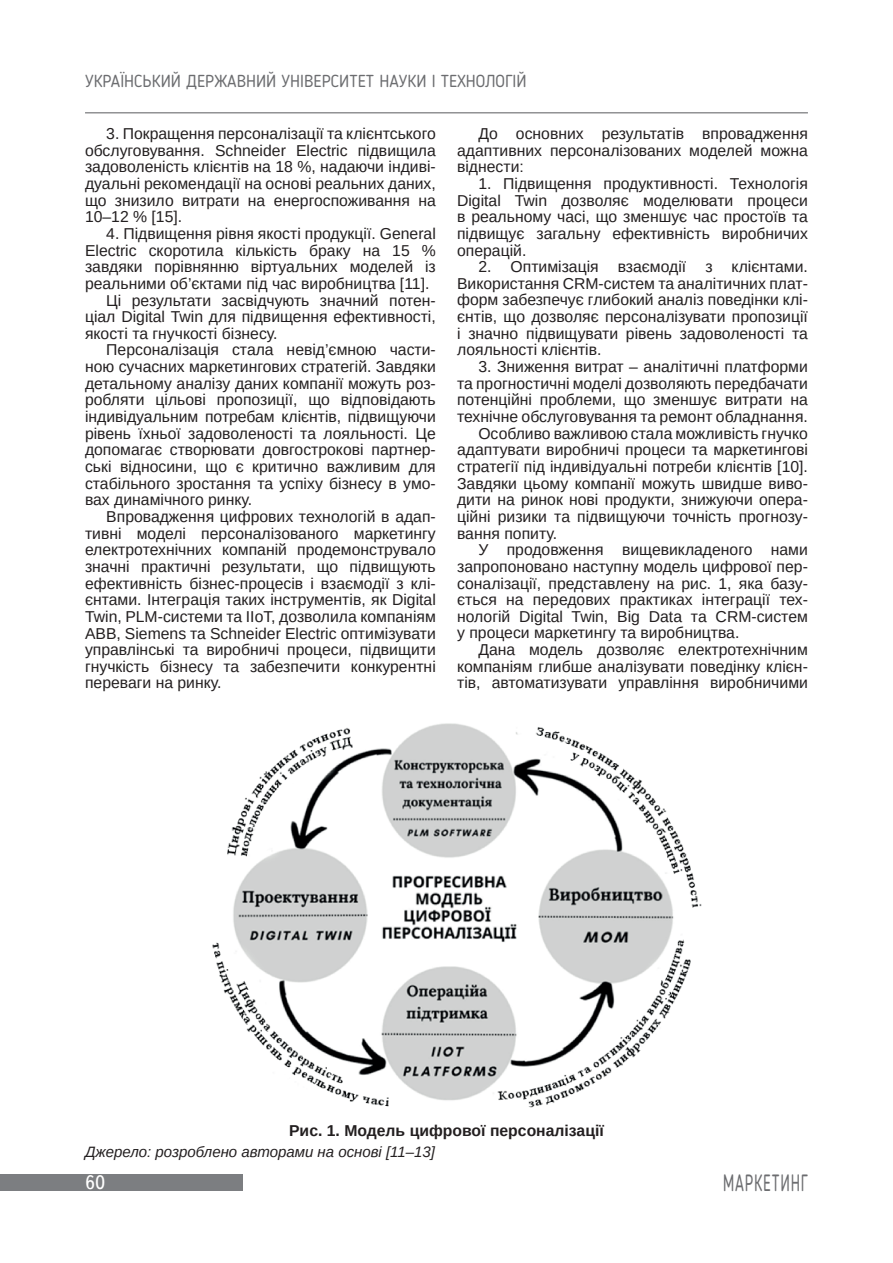
<style>
.page{position:relative;width:893px;height:1263px;background:#fff}
.page>*{position:absolute;margin:0;border:0;box-sizing:border-box;transform-origin:0 0}
.t1{font:23.4px "Blogger Sans";letter-spacing:.05em;color:#6c6d70;scale:.69 1}
.t2{font:19.5px "Text Book C";color:#fff}
.t3{font:17.25px "Blogger Sans";color:#6c6d70}
.t4{font:15.75px/16.6px "Arimo";color:#231f20;text-align:justify}
.t5{font:700 15.75px "Arimo";color:#231f20}
.t6{font:italic 15px "Arimo";color:#231f20}
</style>
<div class="page">
<hr style="left:85px;top:112px;width:723px;height:1px;background:#6c6d70">
<div style="left:0;top:1173px;width:242px;height:17px;background:#7c7e81"></div>
<img style="left:212px;top:723px;width:490px;height:385px">
<p class="t3" style="left:85px;top:70px;width:443px">УКРАЇНСЬКИЙ ДЕРЖАВНИЙ УНІВЕРСИТЕТ НАУКИ І ТЕХНОЛОГІЙ</p>
<p class="t4" style="left:85px;top:125px;width:352px;text-indent:21px">3. Покращення персоналізації та клієнтського обслуговування. Schneider Electric підвищила задоволеність клієнтів на 18 %, надаючи індиві&shy;дуальні рекомендації на основі реальних даних, що знизило витрати на енергоспоживання на 10–12 % [15].</p>
<p class="t4" style="left:106px;top:225px;width:331px">4. Підвищення рівня якості продукції. General</p>
<p class="t4" style="left:85px;top:242px;width:352px">Electric скоротила кількість браку на 15 %</p>
<p class="t4" style="left:85px;top:259px;width:352px">завдяки порівнянню віртуальних моделей із</p>
<p class="t4" style="left:85px;top:275px;width:346px">реальними об’єктами під час виробництва [11].</p>
<p class="t4" style="left:106px;top:292px;width:331px">Ці результати засвідчують значний потен-</p>
<p class="t4" style="left:85px;top:308px;width:352px">ціал Digital Twin для підвищення ефективності,</p>
<p class="t4" style="left:85px;top:325px;width:194px">якості та гнучкості бізнесу.</p>
<p class="t4" style="left:106px;top:342px;width:331px">Персоналізація стала невід’ємною части-</p>
<p class="t4" style="left:85px;top:358px;width:352px">ною сучасних маркетингових стратегій. Завдяки</p>
<p class="t4" style="left:85px;top:375px;width:352px">детальному аналізу даних компанії можуть роз-</p>
<p class="t4" style="left:85px;top:392px;width:352px">робляти цільові пропозиції, що відповідають</p>
<p class="t4" style="left:85px;top:408px;width:352px">індивідуальним потребам клієнтів, підвищуючи</p>
<p class="t4" style="left:85px;top:425px;width:352px">рівень їхньої задоволеності та лояльності. Це</p>
<p class="t4" style="left:85px;top:442px;width:352px">допомагає створювати довгострокові партнер-</p>
<p class="t4" style="left:85px;top:458px;width:352px">ські відносини, що є критично важливим для</p>
<p class="t4" style="left:85px;top:475px;width:352px">стабільного зростання та успіху бізнесу в умо-</p>
<p class="t4" style="left:85px;top:492px;width:169px">вах динамічного ринку.</p>
<p class="t4" style="left:106px;top:508px;width:331px">Впровадження цифрових технологій в адап-</p>
<p class="t4" style="left:85px;top:525px;width:352px">тивні моделі персоналізованого маркетингу</p>
<p class="t4" style="left:85px;top:542px;width:352px">електротехнічних компаній продемонструвало</p>
<p class="t4" style="left:85px;top:558px;width:352px">значні практичні результати, що підвищують</p>
<p class="t4" style="left:85px;top:575px;width:352px">ефективність бізнес-процесів і взаємодії з клі-</p>
<p class="t4" style="left:85px;top:592px;width:352px">єнтами. Інтеграція таких інструментів, як Digital</p>
<p class="t4" style="left:85px;top:608px;width:352px">Twin, PLM-системи та IIoT, дозволила компаніям</p>
<p class="t4" style="left:85px;top:625px;width:352px">ABB, Siemens та Schneider Electric оптимізувати</p>
<p class="t4" style="left:85px;top:641px;width:352px">управлінські та виробничі процеси, підвищити</p>
<p class="t4" style="left:85px;top:658px;width:352px">гнучкість бізнесу та забезпечити конкурентні</p>
<p class="t4" style="left:85px;top:675px;width:138px">переваги на ринку.</p>
<p class="t4" style="left:457px;top:125px;width:352px;text-indent:21px">До основних результатів впровадження адаптивних персоналізованих моделей можна віднести:</p>
<p class="t4" style="left:457px;top:175px;width:352px;text-indent:21px">1. Підвищення продуктивності. Технологія Digital Twin дозволяє моделювати процеси в реальному часі, що зменшує час простоїв та підвищує загальну ефективність виробничих операцій.</p>
<p class="t4" style="left:457px;top:258px;width:352px;text-indent:21px">2. Оптимізація взаємодії з клієнтами.<br>Використання CRM-систем та аналітичних плат&shy;форм забезпечує глибокий аналіз поведінки клі&shy;єнтів, що дозволяє персоналізувати пропозиції і значно підвищувати рівень задоволеності та лояльності клієнтів.</p>
<p class="t4" style="left:478px;top:358px;width:331px">3. Зниження витрат – аналітичні платформи</p>
<p class="t4" style="left:457px;top:375px;width:352px">та прогностичні моделі дозволяють передбачати</p>
<p class="t4" style="left:457px;top:392px;width:352px">потенційні проблеми, що зменшує витрати на</p>
<p class="t4" style="left:457px;top:408px;width:352px">технічне обслуговування та ремонт обладнання.</p>
<p class="t4" style="left:478px;top:425px;width:331px">Особливо важливою стала можливість гнучко</p>
<p class="t4" style="left:457px;top:442px;width:352px">адаптувати виробничі процеси та маркетингові</p>
<p class="t4" style="left:457px;top:458px;width:352px">стратегії під індивідуальні потреби клієнтів [10].</p>
<p class="t4" style="left:457px;top:475px;width:352px">Завдяки цьому компанії можуть швидше виво-</p>
<p class="t4" style="left:457px;top:492px;width:352px">дити на ринок нові продукти, знижуючи опера-</p>
<p class="t4" style="left:457px;top:508px;width:352px">ційні ризики та підвищуючи точність прогнозу-</p>
<p class="t4" style="left:457px;top:525px;width:101px">вання попиту.</p>
<p class="t4" style="left:478px;top:541px;width:331px">У продовження вищевикладеного нами</p>
<p class="t4" style="left:457px;top:558px;width:352px">запропоновано наступну модель цифрової пер-</p>
<p class="t4" style="left:457px;top:575px;width:352px">соналізації, представлену на рис. 1, яка базу-</p>
<p class="t4" style="left:457px;top:591px;width:352px">ється на передових практиках інтеграції тех-</p>
<p class="t4" style="left:457px;top:608px;width:352px">нологій Digital Twin, Big Data та CRM-систем</p>
<p class="t4" style="left:457px;top:625px;width:284px">у процеси маркетингу та виробництва.</p>
<p class="t4" style="left:478px;top:641px;width:331px">Дана модель дозволяє електротехнічним</p>
<p class="t4" style="left:457px;top:658px;width:352px">компаніям глибше аналізувати поведінку клієн-</p>
<p class="t4" style="left:457px;top:675px;width:352px">тів, автоматизувати управління виробничими</p>
<p class="t5" style="left:289px;top:1119px;width:316px">Рис. 1. Модель цифрової персоналізації</p>
<p class="t6" style="left:85px;top:1141px;width:352px">Джерело: розроблено авторами на основі [11–13]</p>
<p class="t2" style="left:85px;top:1172px;width:22px">60</p>
<h1 class="t1" style="left:723px;top:1168px;width:125px">МАРКЕТИНГ</h1>
</div>
